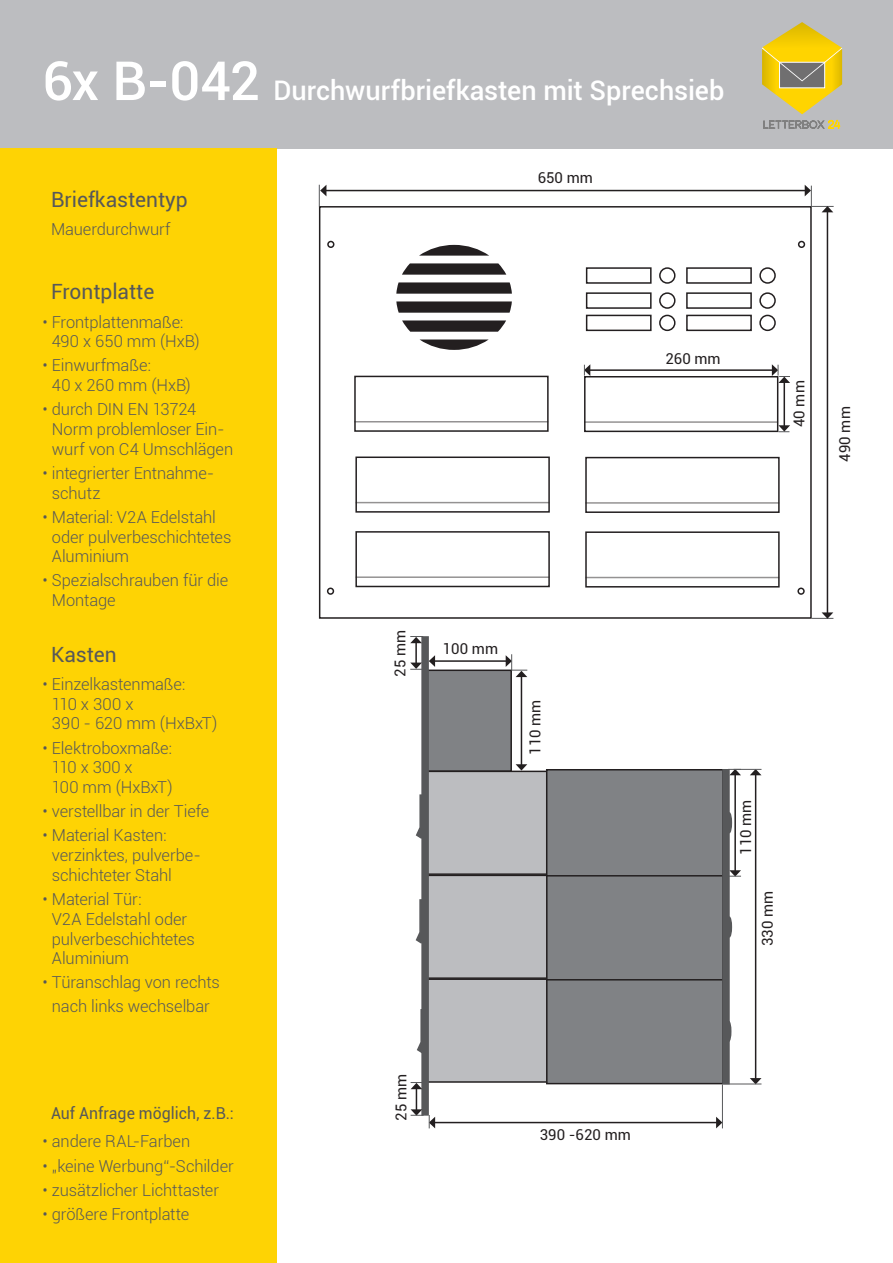
<style>
.page{position:relative;width:893px;height:1263px;background:#fff}
.page>*{position:absolute;margin:0;border:0;box-sizing:border-box;transform-origin:0 0}
.t1{font:500 27px "Roboto";color:#fff}
.t2{font:21px "Roboto";color:#57585a}
.t3{font:300 16.5px/19.8px "Roboto";letter-spacing:-.005em;color:#57585a}
.t4{font:16.5px "Roboto";letter-spacing:.005em;color:#57585a;scale:.96 1}
.t5{font:15px "Roboto";color:#231f20}
.s1{font-size:54px}
</style>
<div class="page">
<div style="left:0;top:0;width:893px;height:149px;background:#bcbdc0"></div>
<div style="left:0;top:149px;width:276px;height:1114px;background:#fed304"></div>
<svg style="left:762px;top:22px;width:80px;height:107px"></svg>
<div style="left:427px;top:670px;width:84px;height:101px;background:#808285"></div>
<div style="left:427px;top:669px;width:85px;height:103px;border:2px solid #231f20"></div>
<div style="left:427px;top:979px;width:121px;height:103px;background:#bcbdc0"></div>
<div style="left:426px;top:978px;width:123px;height:105px;border:2px solid #231f20"></div>
<div style="left:547px;top:977px;width:176px;height:106px;background:#808285"></div>
<div style="left:546px;top:977px;width:178px;height:107px;border:2px solid #231f20"></div>
<div style="left:427px;top:875px;width:121px;height:103px;background:#bcbdc0"></div>
<div style="left:426px;top:875px;width:123px;height:104px;border:2px solid #231f20"></div>
<div style="left:547px;top:874px;width:176px;height:106px;background:#808285"></div>
<div style="left:546px;top:873px;width:178px;height:107px;border:2px solid #231f20"></div>
<div style="left:427px;top:771px;width:121px;height:103px;background:#bcbdc0"></div>
<div style="left:426px;top:771px;width:123px;height:104px;border:2px solid #231f20"></div>
<div style="left:547px;top:770px;width:176px;height:106px;background:#808285"></div>
<div style="left:546px;top:769px;width:178px;height:107px;border:2px solid #231f20"></div>
<div style="left:421px;top:640px;width:8px;height:472px;background:#57585a"></div>
<svg style="left:415px;top:794px;width:7px;height:46px"></svg>
<hr style="left:415px;top:642px;width:2px;height:21px;background:#231f20">
<svg style="left:410px;top:636px;width:13px;height:7px"></svg>
<svg style="left:410px;top:662px;width:12px;height:8px"></svg>
<hr style="left:734px;top:775px;width:2px;height:96px;background:#231f20">
<svg style="left:730px;top:870px;width:11px;height:7px"></svg>
<hr style="left:434px;top:1122px;width:283px;height:1px;background:#231f20">
<svg style="left:716px;top:1117px;width:6px;height:11px"></svg>
<svg style="left:411px;top:1082px;width:24px;height:46px"></svg>
<hr style="left:722px;top:1084px;width:1px;height:44px;background:#57585a">
<svg style="left:415px;top:898px;width:7px;height:47px"></svg>
<hr style="left:755px;top:775px;width:1px;height:304px;background:#231f20">
<svg style="left:750px;top:1078px;width:11px;height:5px"></svg>
<svg style="left:728px;top:769px;width:33px;height:6px"></svg>
<hr style="left:724px;top:1083px;width:37px;height:1px;background:#57585a">
<div style="left:726px;top:916px;width:6px;height:21px;border:2px solid #57585a;border-radius:50%"></div>
<svg style="left:417px;top:1008px;width:5px;height:47px"></svg>
<div style="left:726px;top:1021px;width:5px;height:21px;border:2px solid #57585a;border-radius:50%"></div>
<div style="left:722px;top:773px;width:8px;height:307px;background:#57585a"></div>
<div style="left:726px;top:812px;width:6px;height:21px;border:2px solid #57585a;border-radius:50%"></div>
<div style="left:319px;top:206px;width:493px;height:413px;border:2px solid #231f20"></div>
<div style="left:354px;top:376px;width:195px;height:56px;border:2px solid #231f20"></div>
<hr style="left:354px;top:421px;width:194px;height:1px;background:#231f20">
<hr style="left:326px;top:190px;width:479px;height:1px;background:#231f20">
<svg style="left:319px;top:185px;width:7px;height:21px"></svg>
<hr style="left:827px;top:212px;width:1px;height:401px;background:#231f20">
<svg style="left:805px;top:185px;width:29px;height:27px"></svg>
<svg style="left:812px;top:612px;width:21px;height:7px"></svg>
<hr style="left:783px;top:382px;width:2px;height:44px;background:#231f20">
<svg style="left:778px;top:425px;width:12px;height:7px"></svg>
<hr style="left:590px;top:369px;width:183px;height:2px;background:#231f20">
<svg style="left:584px;top:364px;width:6px;height:12px"></svg>
<svg style="left:772px;top:364px;width:18px;height:19px"></svg>
<svg style="left:396px;top:245px;width:116px;height:105px"></svg>
<div style="left:327px;top:241px;width:7px;height:7px;border:2px solid #231f20;border-radius:50%"></div>
<div style="left:798px;top:241px;width:7px;height:7px;border:2px solid #231f20;border-radius:50%"></div>
<div style="left:327px;top:587px;width:7px;height:8px;border:2px solid #231f20;border-radius:50%"></div>
<div style="left:797px;top:587px;width:8px;height:8px;border:2px solid #231f20;border-radius:50%"></div>
<div style="left:586px;top:292px;width:66px;height:17px;border:2px solid #231f20"></div>
<div style="left:659px;top:292px;width:16px;height:17px;border:2px solid #231f20;border-radius:50%"></div>
<div style="left:355px;top:456px;width:195px;height:57px;border:2px solid #231f20"></div>
<hr style="left:356px;top:502px;width:193px;height:1px;background:#231f20">
<div style="left:586px;top:315px;width:66px;height:16px;border:2px solid #231f20"></div>
<div style="left:659px;top:315px;width:16px;height:16px;border:2px solid #231f20;border-radius:50%"></div>
<div style="left:355px;top:531px;width:195px;height:56px;border:2px solid #231f20"></div>
<hr style="left:356px;top:576px;width:193px;height:2px;background:#231f20">
<div style="left:586px;top:267px;width:66px;height:17px;border:2px solid #231f20"></div>
<div style="left:659px;top:267px;width:16px;height:17px;border:2px solid #231f20;border-radius:50%"></div>
<div style="left:584px;top:376px;width:194px;height:56px;border:2px solid #231f20"></div>
<hr style="left:584px;top:421px;width:194px;height:2px;background:#231f20">
<div style="left:585px;top:457px;width:195px;height:56px;border:2px solid #231f20"></div>
<hr style="left:585px;top:502px;width:194px;height:2px;background:#231f20">
<div style="left:585px;top:531px;width:195px;height:56px;border:2px solid #231f20"></div>
<hr style="left:585px;top:577px;width:194px;height:1px;background:#231f20">
<div style="left:686px;top:292px;width:66px;height:17px;border:2px solid #231f20"></div>
<div style="left:759px;top:292px;width:17px;height:17px;border:2px solid #231f20;border-radius:50%"></div>
<div style="left:686px;top:315px;width:66px;height:16px;border:2px solid #231f20"></div>
<div style="left:759px;top:315px;width:17px;height:16px;border:2px solid #231f20;border-radius:50%"></div>
<div style="left:686px;top:267px;width:66px;height:17px;border:2px solid #231f20"></div>
<div style="left:759px;top:267px;width:17px;height:17px;border:2px solid #231f20;border-radius:50%"></div>
<hr style="left:521px;top:676px;width:1px;height:89px;background:#231f20">
<svg style="left:516px;top:764px;width:11px;height:6px"></svg>
<hr style="left:434px;top:660px;width:72px;height:2px;background:#231f20">
<svg style="left:429px;top:655px;width:6px;height:12px"></svg>
<svg style="left:506px;top:654px;width:21px;height:23px"></svg>
<p class="t1" style="left:43px;top:71px;width:683px"><span class="s1">6x B-042</span> Durchwurfbriefkasten mit Sprechsieb</p>
<p class="t2" style="left:51px;top:185px;width:138px">Briefkastentyp</p>
<p class="t3" style="left:51px;top:219px;width:121px">Mauerdurchwurf</p>
<p class="t2" style="left:51px;top:277px;width:105px">Frontplatte</p>
<p class="t3" style="left:52px;top:311px;width:149px;text-indent:-9px">• Frontplattenmaße:<br>490 x 650 mm (HxB)</p>
<p class="t3" style="left:52px;top:355px;width:141px;text-indent:-9px">• Einwurfmaße:<br>40 x 260 mm (HxB)</p>
<p class="t3" style="left:52px;top:399px;width:183px;text-indent:-9px">• durch DIN EN 13724<br>Norm problemloser Ein&shy;wurf von C4 Umschlägen</p>
<p class="t3" style="left:52px;top:463px;width:164px;text-indent:-9px">• integrierter Entnahme&shy;schutz</p>
<p class="t3" style="left:52px;top:506px;width:181px;text-indent:-9px">• Material: V2A Edelstahl oder pulverbeschichtetes<br>Aluminium</p>
<p class="t3" style="left:52px;top:570px;width:178px;text-indent:-9px">• Spezialschrauben für die<br>Montage</p>
<p class="t2" style="left:51px;top:639px;width:67px">Kasten</p>
<p class="t3" style="left:52px;top:673px;width:167px;text-indent:-9px">• Einzelkastenmaße:<br>110 x 300 x<br>390 - 620 mm (HxBxT)</p>
<p class="t3" style="left:52px;top:737px;width:122px;text-indent:-9px">• Elektroboxmaße:<br>110 x 300 x<br>100 mm (HxBxT)</p>
<p class="t3" style="left:43px;top:801px;width:168px">• verstellbar in der Tiefe</p>
<p class="t3" style="left:52px;top:825px;width:150px;text-indent:-9px">• Material Kasten: verzinktes, pulverbe&shy;schichteter Stahl</p>
<p class="t3" style="left:52px;top:888px;width:145px;text-indent:-9px">• Material Tür:<br>V2A Edelstahl oder pulverbeschichtetes<br>Aluminium</p>
<p class="t3" style="left:43px;top:970px;width:179px;line-height:24px;text-align:center">• Türanschlag von rechts nach links wechselbar</p>
<p class="t4" style="left:51px;top:1102px;width:192px">Auf Anfrage möglich, z.B.:</p>
<p class="t3" style="left:43px;top:1131px;width:149px">• andere RAL-Farben</p>
<p class="t3" style="left:43px;top:1155px;width:193px">• „keine Werbung“-Schilder</p>
<p class="t3" style="left:43px;top:1179px;width:178px">• zusätzlicher Lichttaster</p>
<p class="t3" style="left:43px;top:1203px;width:148px">• größere Frontplatte</p>
<p class="t5" style="left:538px;top:168px;width:57px">650 mm</p>
<p class="t5" style="left:665px;top:348px;width:57px">260 mm</p>
<p class="t5" style="left:789px;top:427px;width:48px;rotate:-90deg">40 mm</p>
<p class="t5" style="left:390px;top:677px;width:48px;rotate:-90deg">25 mm</p>
<p class="t5" style="left:443px;top:638px;width:57px">100 mm</p>
<p class="t5" style="left:525px;top:755px;width:57px;rotate:-90deg">110 mm</p>
<p class="t5" style="left:391px;top:1120px;width:48px;rotate:-90deg">25 mm</p>
<p class="t5" style="left:540px;top:1124px;width:93px">390 -620 mm</p>
<p class="t5" style="left:735px;top:855px;width:57px;rotate:-90deg">110 mm</p>
<p class="t5" style="left:757px;top:946px;width:57px;rotate:-90deg">330 mm</p>
<p class="t5" style="left:834px;top:462px;width:57px;rotate:-90deg">490 mm</p>
</div>
